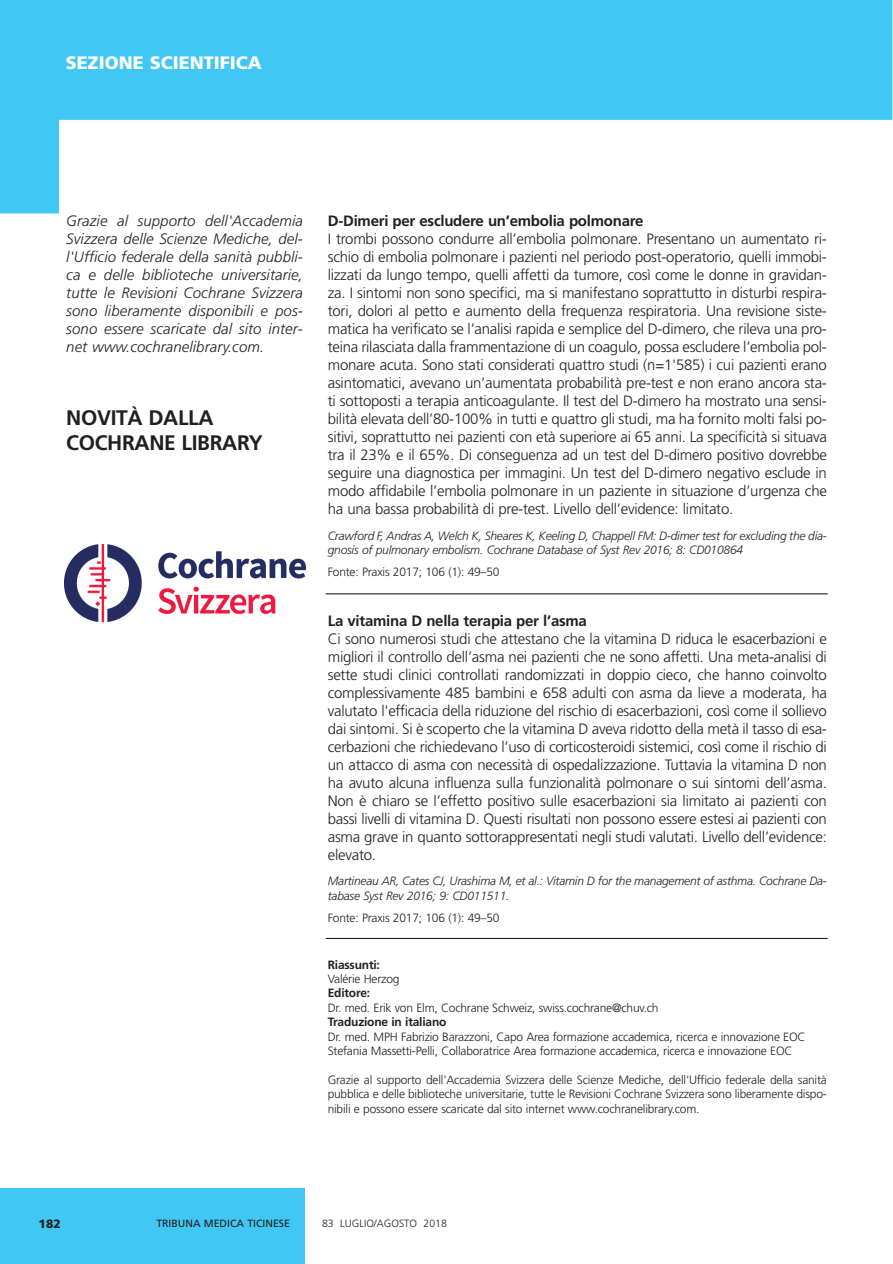
<style>
.page{position:relative;width:893px;height:1264px;background:#fff}
.page>*{position:absolute;margin:0;border:0;box-sizing:border-box;transform-origin:0 0}
.t1{font:700 21px/25.2px "Frutiger";letter-spacing:-.015em;color:#231f20}
.t2{font:900 18px "Frutiger";color:#fff}
.t3{font:300 15px/18px "Frutiger";letter-spacing:-.015em;color:#231f20;text-align:justify}
.t4{font:italic 300 15px/18px "Frutiger";letter-spacing:.005em;color:#231f20;text-align:justify}
.t5{font:700 15px "Frutiger";letter-spacing:-.015em;color:#231f20}
.t6{font:300 12px/14.4px "Frutiger";letter-spacing:-.015em;color:#231f20}
.t7{font:italic 300 12px/14.4px "Frutiger";letter-spacing:-.015em;color:#231f20}
.t8{font:700 12px "Frutiger";letter-spacing:-.015em;color:#231f20}
.t9{font:900 12px "Frutiger";color:#231f20}
.t10{font:10.5px "Frutiger";color:#231f20}
.t11{font:300 10.5px "Frutiger";color:#231f20}
</style>
<div class="page">
<div style="left:0;top:1188px;width:304px;height:75px;background:#40c7f4"></div>
<svg style="left:0;top:0;width:892px;height:213px;fill:#40c7f4"></svg>
<img style="left:64px;top:544px;width:241px;height:79px">
<hr style="left:326px;top:593px;width:501px;height:1px;background:#231f20">
<hr style="left:326px;top:937px;width:501px;height:1px;background:#231f20">
<p class="t2" style="left:66px;top:55px;width:198px">SEZIONE SCIENTIFICA</p>
<p class="t4" style="left:66px;top:213px;width:238px">Grazie al supporto dell'Accademia Svizzera delle Scienze Mediche, del&shy;l'Ufficio federale della sanità pubbli&shy;ca e delle biblioteche universitarie, tutte le Revisioni Cochrane Svizzera sono liberamente disponibili e pos&shy;sono essere scaricate dal sito inter&shy;net www.cochranelibrary.com.</p>
<h1 class="t1" style="left:66px;top:407px;width:198px">NOVITÀ DALLA<br>COCHRANE LIBRARY</h1>
<p class="t5" style="left:328px;top:215px;width:317px">D-Dimeri per escludere un’embolia polmonare</p>
<p class="t3" style="left:328px;top:231px;width:501px">I trombi possono condurre all’embolia polmonare. Presentano un aumentato ri&shy;schio di embolia polmonare i pazienti nel periodo post-operatorio, quelli immobi&shy;lizzati da lungo tempo, quelli affetti da tumore, così come le donne in gravidan&shy;za. I sintomi non sono specifici, ma si manifestano soprattutto in disturbi respira&shy;tori, dolori al petto e aumento della frequenza respiratoria. Una revisione siste&shy;matica ha verificato se l’analisi rapida e semplice del D-dimero, che rileva una pro&shy;teina rilasciata dalla frammentazione di un coagulo, possa escludere l’embolia pol&shy;monare acuta. Sono stati considerati quattro studi (n=1'585) i cui pazienti erano asintomatici, avevano un’aumentata probabilità pre-test e non erano ancora sta&shy;ti sottoposti a terapia anticoagulante. Il test del D-dimero ha mostrato una sensi&shy;bilità elevata dell’80-100% in tutti e quattro gli studi, ma ha fornito molti falsi po&shy;sitivi, soprattutto nei pazienti con età superiore ai 65 anni. La specificità si situava tra il 23% e il 65%. Di conseguenza ad un test del D-dimero positivo dovrebbe seguire una diagnostica per immagini. Un test del D-dimero negativo esclude in modo affidabile l’embolia polmonare in un paziente in situazione d’urgenza che ha una bassa probabilità di pre-test. Livello dell’evidence: limitato.</p>
<p class="t7" style="left:328px;top:529px;width:501px">Crawford F, Andras A, Welch K, Sheares K, Keeling D, Chappell FM: D-dimer test for excluding the dia&shy;gnosis of pulmonary embolism. Cochrane Database of Syst Rev 2016; 8: CD010864</p>
<p class="t6" style="left:328px;top:566px;width:173px">Fonte: Praxis 2017; 106 (1): 49–50</p>
<p class="t5" style="left:328px;top:614px;width:261px">La vitamina D nella terapia per l’asma</p>
<p class="t3" style="left:328px;top:630px;width:501px">Ci sono numerosi studi che attestano che la vitamina D riduca le esacerbazioni e migliori il controllo dell’asma nei pazienti che ne sono affetti. Una meta-analisi di sette studi clinici controllati randomizzati in doppio cieco, che hanno coinvolto complessivamente 485 bambini e 658 adulti con asma da lieve a moderata, ha valutato l'efficacia della riduzione del rischio di esacerbazioni, così come il sollievo dai sintomi. Si è scoperto che la vitamina D aveva ridotto della metà il tasso di esa&shy;cerbazioni che richiedevano l’uso di corticosteroidi sistemici, così come il rischio di un attacco di asma con necessità di ospedalizzazione. Tuttavia la vitamina D non ha avuto alcuna influenza sulla funzionalità polmonare o sui sintomi dell’asma.<br>Non è chiaro se l’effetto positivo sulle esacerbazioni sia limitato ai pazienti con bassi livelli di vitamina D. Questi risultati non possono essere estesi ai pazienti con asma grave in quanto sottorappresentati negli studi valutati. Livello dell’evidence: elevato.</p>
<p class="t7" style="left:328px;top:874px;width:501px">Martineau AR, Cates CJ, Urashima M, et al.: Vitamin D for the management of asthma. Cochrane Da&shy;tabase Syst Rev 2016; 9: CD011511.</p>
<p class="t6" style="left:328px;top:911px;width:173px">Fonte: Praxis 2017; 106 (1): 49–50</p>
<p class="t8" style="left:328px;top:959px;width:54px">Riassunti:</p>
<p class="t6" style="left:328px;top:972px;width:73px">Valérie Herzog</p>
<p class="t8" style="left:328px;top:988px;width:44px">Editore:</p>
<p class="t6" style="left:328px;top:1001px;width:332px">Dr. med. Erik von Elm, Cochrane Schweiz, swiss.cochrane@chuv.ch</p>
<p class="t8" style="left:328px;top:1017px;width:120px">Traduzione in italiano</p>
<p class="t6" style="left:328px;top:1030px;width:479px">Dr. med. MPH Fabrizio Barazzoni, Capo Area formazione accademica, ricerca e innovazione EOC<br>Stefania Massetti-Pelli, Collaboratrice Area formazione accademica, ricerca e innovazione EOC</p>
<p class="t6" style="left:328px;top:1073px;width:501px;text-align:justify">Grazie al supporto dell'Accademia Svizzera delle Scienze Mediche, dell'Ufficio federale della sanità pubblica e delle biblioteche universitarie, tutte le Revisioni Cochrane Svizzera sono liberamente dispo&shy;nibili e possono essere scaricate dal sito internet www.cochranelibrary.com.</p>
<p class="t9" style="left:39px;top:1218px;width:24px">182</p>
<p class="t10" style="left:156px;top:1218px;width:135px">TRIBUNA MEDICA TICINESE</p>
<p class="t11" style="left:322px;top:1218px;width:126px">83 LUGLIO/AGOSTO 2018</p>
</div>
